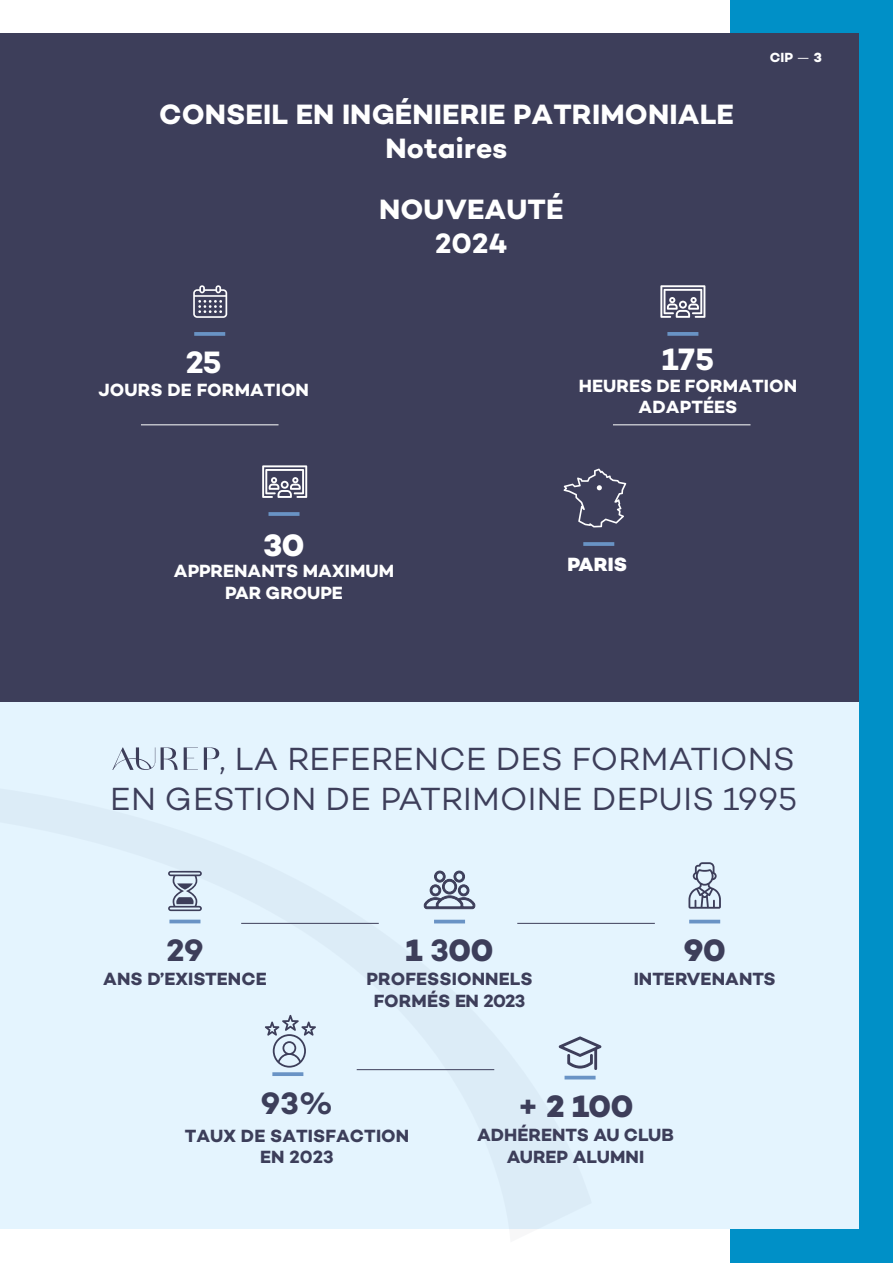
<style>
.page{position:relative;width:893px;height:1263px;background:#fff}
.page>*{position:absolute;margin:0;border:0;box-sizing:border-box;transform-origin:0 0}
.t1{font:32.7px/40.2px "Campton";letter-spacing:.01em;color:#3d3e5a;text-align:right}
.t2{font:800 31.5px "Campton";letter-spacing:-.005em;color:#3d3e5a}
.t3{font:700 31.5px "Campton";color:#fff}
.t4{font:700 31.5px "Campton";color:#3c3e5a}
.t5{font:800 31.5px "Campton";color:#fff}
.t6{font:700 31.5px "Campton";color:#3d3e5a}
.t7{font:700 28.5px/34.2px "Campton";letter-spacing:.005em;color:#fff;text-align:center}
.t8{font:800 19.5px "Campton";letter-spacing:.005em;color:#fff}
.t9{font:700 18px/21.6px "Campton";letter-spacing:.005em;color:#3d3e5a;text-align:center}
.t10{font:700 18px/21.6px "Campton";letter-spacing:.005em;color:#fff;text-align:center}
.t11{font:700 18px/21.6px "Campton";letter-spacing:.005em;color:#3c3e5a;text-align:center}
.t12{font:700 13.5px "Campton";color:#fff}
.s1{font-weight:400}
.s2{font-weight:800}
.s3{font-weight:700}
</style>
<div class="page">
<div style="left:730px;top:0;width:163px;height:1263px;background:#0090c7"></div>
<div style="left:0;top:702px;width:859px;height:527px;background:#e4f4fe"></div>
<div style="left:0;top:33px;width:859px;height:669px;background:#3d3e5a"></div>
<svg style="left:184px;top:747px;width:14px;height:23px"></svg>
<svg style="left:204px;top:747px;width:15px;height:23px"></svg>
<svg style="left:161px;top:747px;width:17px;height:23px"></svg>
<svg style="left:112px;top:747px;width:43px;height:23px"></svg>
<svg style="left:268px;top:512px;width:31px;height:4px"></svg>
<svg style="left:262px;top:465px;width:45px;height:33px"></svg>
<hr style="left:583px;top:542px;width:31px;height:4px;background:#648aba">
<svg style="left:564px;top:469px;width:62px;height:58px"></svg>
<hr style="left:357px;top:1069px;width:137px;height:1px;background:#3d3e5a">
<hr style="left:565px;top:1076px;width:31px;height:3px;background:#6993c5">
<svg style="left:559px;top:1036px;width:42px;height:34px"></svg>
<hr style="left:241px;top:923px;width:138px;height:1px;background:#3d3e5a">
<hr style="left:517px;top:923px;width:138px;height:1px;background:#3d3e5a">
<hr style="left:169px;top:920px;width:31px;height:3px;background:#6993c5">
<hr style="left:689px;top:920px;width:31px;height:3px;background:#6993c5">
<svg style="left:688px;top:862px;width:33px;height:47px"></svg>
<svg style="left:168px;top:871px;width:34px;height:40px"></svg>
<hr style="left:434px;top:920px;width:31px;height:3px;background:#6993c5">
<svg style="left:424px;top:871px;width:51px;height:38px"></svg>
<svg style="left:265px;top:1015px;width:51px;height:52px"></svg>
<svg style="left:272px;top:1072px;width:31px;height:4px"></svg>
<svg style="left:194px;top:332px;width:31px;height:4px"></svg>
<svg style="left:193px;top:285px;width:34px;height:33px"></svg>
<hr style="left:141px;top:424px;width:138px;height:1px;background:#fff">
<hr style="left:613px;top:424px;width:137px;height:1px;background:#fff">
<svg style="left:667px;top:332px;width:31px;height:4px"></svg>
<svg style="left:660px;top:285px;width:45px;height:33px"></svg>
<h3 class="t7" style="left:159px;top:97px;width:576px">CONSEIL EN INGÉNIERIE PATRIMONIALE<br>Notaires</h3>
<h3 class="t7" style="left:379px;top:192px;width:186px">NOUVEAUTÉ<br>2024</h3>
<p class="t12" style="left:770px;top:49px;width:53px">CIP <span class="s1">—</span> <span class="s2">3</span></p>
<h2 class="t3" style="left:186px;top:342px;width:37px">25</h2>
<p class="t10" style="left:99px;top:379px;width:212px">JOURS DE FORMATION</p>
<h2 class="t5" style="left:264px;top:525px;width:42px">30</h2>
<p class="t10" style="left:174px;top:560px;width:222px">APPRENANTS MAXIMUM<br>PAR GROUPE</p>
<h2 class="t3" style="left:662px;top:340px;width:54px">175</h2>
<p class="t10" style="left:579px;top:374px;width:220px">HEURES DE FORMATION<br>ADAPTÉES</p>
<p class="t8" style="left:567px;top:552px;width:61px">PARIS</p>
<h1 class="t1" style="left:110px;top:738px;width:688px">, LA REFERENCE DES FORMATIONS<br>EN GESTION DE PATRIMOINE DEPUIS 1995</h1>
<h2 class="t6" style="left:166px;top:930px;width:39px">29</h2>
<p class="t9" style="left:103px;top:968px;width:165px">ANS D’EXISTENCE</p>
<h2 class="t2" style="left:406px;top:930px;width:89px">1 <span class="s3">3</span>00</h2>
<p class="t9" style="left:367px;top:968px;width:167px">PROFESSIONNELS<br>FORMÉS EN 2023</p>
<h2 class="t2" style="left:684px;top:930px;width:44px">90</h2>
<p class="t9" style="left:634px;top:968px;width:144px">INTERVENANTS</p>
<h2 class="t4" style="left:261px;top:1083px;width:74px">93%</h2>
<p class="t11" style="left:185px;top:1124px;width:226px">TAUX DE SATISFACTION<br>EN 2023</p>
<h2 class="t2" style="left:518px;top:1086px;width:117px">+ 2 100</h2>
<p class="t9" style="left:477px;top:1124px;width:198px">ADHÉRENTS AU CLUB<br>AUREP ALUMNI</p>
</div>
